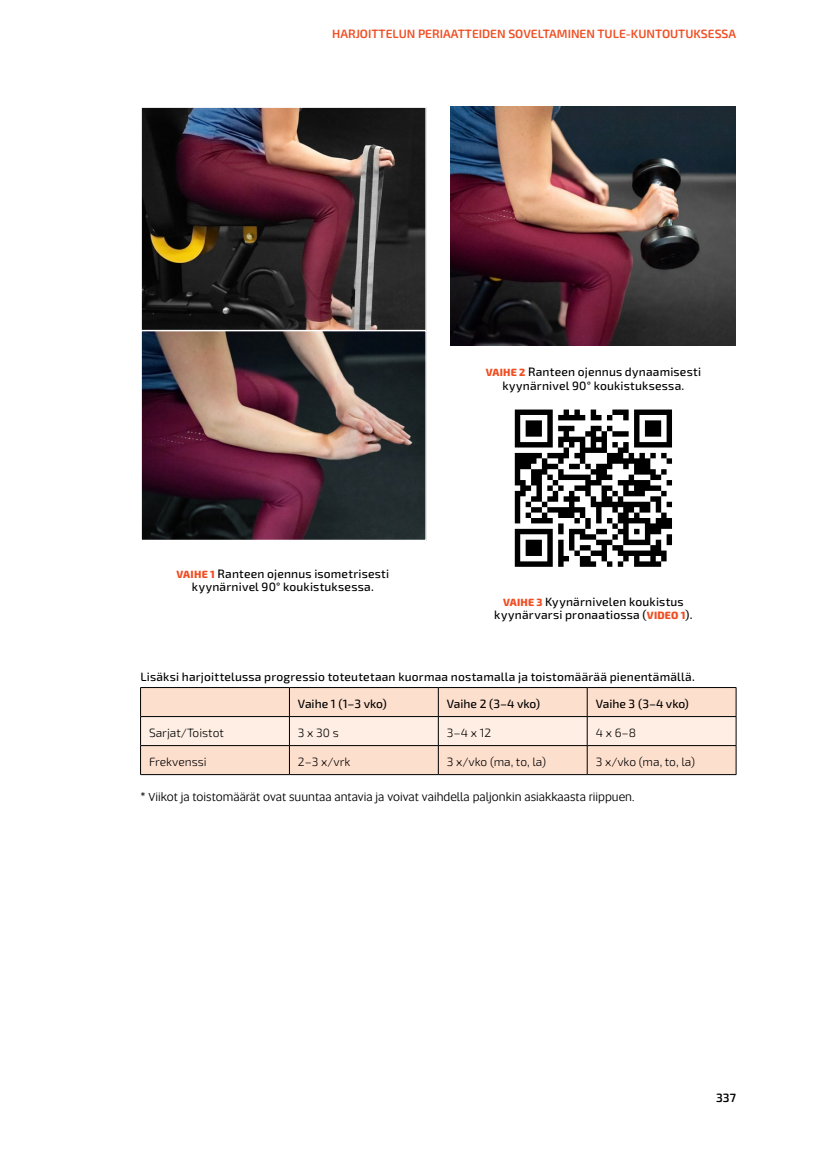
<style>
.page{position:relative;width:821px;height:1149px;background:#fff}
.page>*{position:absolute;margin:0;border:0;box-sizing:border-box;transform-origin:0 0}
.Kuvateksti{font:500 12px/13.5px "Exo 2";letter-spacing:.015em;color:#000;text-align:center}
.P_ei_sis{font:12px "Altis";color:#000}
.TABLE_Oletus{font:300 12px "Exo 2";color:#000}
.t1{font:600 12px "Exo 2";color:#f04e23}
.TABLE_HEAD{font:500 12px "Exo 2";color:#000}
.t2{font:600 12px "Exo 2";color:#000}
.s1{font-weight:800;font-size:10.5px;color:#f04e23}
</style>
<div class="page">
<img style="left:143px;top:109px;width:281px;height:221px">
<div style="left:140px;top:106px;width:287px;height:269px;border:2px solid #fff"></div>
<img style="left:143px;top:333px;width:281px;height:205px">
<div style="left:140px;top:330px;width:287px;height:211px;border:2px solid #fff"></div>
<img style="left:451px;top:106px;width:285px;height:239px">
<svg style="left:515px;top:409px;width:157px;height:157px"></svg>
<svg style="left:140px;top:687px;width:597px;height:87px;background:#f2dacb"></svg>
<hr style="left:140px;top:774px;width:149px;height:1px;background:#000">
<hr style="left:289px;top:774px;width:149px;height:1px;background:#000">
<hr style="left:438px;top:774px;width:149px;height:1px;background:#000">
<hr style="left:587px;top:774px;width:149px;height:1px;background:#000">
<p class="t1" style="left:332px;top:25px;width:405px">HARJOITTELUN PERIAATTEIDEN SOVELTAMINEN TULE-KUNTOUTUKSESSA</p>
<p class="Kuvateksti" style="left:176px;top:566px;width:214px"><span class="s1">VAIHE 1</span> Ranteen ojennus isometrisesti kyynärnivel 90° koukistuksessa.</p>
<p class="Kuvateksti" style="left:485px;top:364px;width:217px"><span class="s1">VAIHE 2</span> Ranteen ojennus dynaamisesti kyynärnivel 90° koukistuksessa.</p>
<p class="Kuvateksti" style="left:494px;top:594px;width:200px"><span class="s1">VAIHE 3</span> Kyynärnivelen koukistus kyynärvarsi pronaatiossa (<span class="s1">VIDEO 1</span>).</p>
<p class="Kuvateksti" style="left:140px;top:669px;width:556px">Lisäksi harjoittelussa progressio toteutetaan kuormaa nostamalla ja toistomäärää pienentämällä.</p>
<p class="TABLE_HEAD" style="left:298px;top:695px;width:90px">Vaihe 1 (1–3 vko)</p>
<p class="TABLE_HEAD" style="left:447px;top:695px;width:95px">Vaihe 2 (3–4 vko)</p>
<p class="TABLE_HEAD" style="left:595px;top:695px;width:95px">Vaihe 3 (3–4 vko)</p>
<p class="TABLE_Oletus" style="left:149px;top:724px;width:76px">Sarjat/Toistot</p>
<p class="TABLE_Oletus" style="left:298px;top:724px;width:42px">3 x 30 s</p>
<p class="TABLE_Oletus" style="left:447px;top:724px;width:46px">3–4 x 12</p>
<p class="TABLE_Oletus" style="left:595px;top:724px;width:42px">4 x 6–8</p>
<p class="TABLE_Oletus" style="left:149px;top:753px;width:59px">Frekvenssi</p>
<p class="TABLE_Oletus" style="left:298px;top:753px;width:54px">2–3 x/vrk</p>
<p class="TABLE_Oletus" style="left:447px;top:753px;width:101px">3 x/vko (ma, to, la)</p>
<p class="TABLE_Oletus" style="left:595px;top:753px;width:101px">3 x/vko (ma, to, la)</p>
<p class="P_ei_sis" style="left:140px;top:788px;width:495px">* Viikot ja toistomäärät ovat suuntaa antavia ja voivat vaihdella paljonkin asiakkaasta riippuen.</p>
<p class="t2" style="left:716px;top:1088px;width:21px">337</p>
</div>
